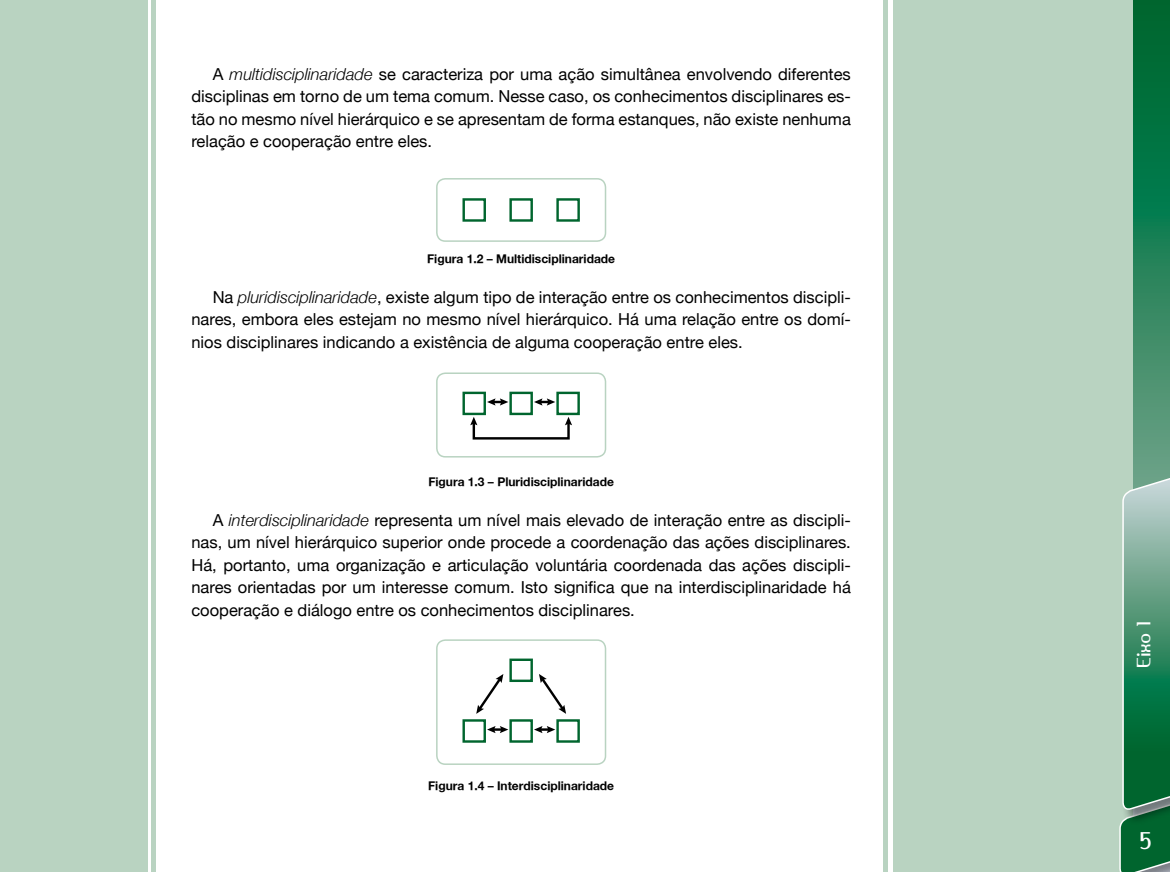
<style>
.page{position:relative;width:1170px;height:872px;background:#fff}
.page>*{position:absolute;margin:0;border:0;box-sizing:border-box;transform-origin:0 0}
.t1{font:22.5px "Amerika Sans";color:#fff}
.t2{font:18px "Amerika Sans";color:#fff}
.t3{font:16.5px/22.5px "Helvetica Neue";color:#000;text-align:justify}
.t4{font:700 12px "Helvetica Neue";color:#000}
.s1{font-style:italic}
</style>
<div class="page">
<div style="left:0;top:0;width:147px;height:872px;background:#b9d3c1"></div>
<div style="left:893px;top:0;width:276px;height:872px;background:#b9d3c1"></div>
<svg style="left:1133px;top:0;width:36px;height:472px;background:#228055"></svg>
<svg style="left:1119px;top:472px;width:50px;height:400px"></svg>
<div style="left:883px;top:0;width:5px;height:872px;background:#b9d3c1"></div>
<div style="left:151px;top:0;width:5px;height:872px;background:#b9d3c1"></div>
<div style="left:462px;top:198px;width:24px;height:24px;border:2px solid #00652e"></div>
<div style="left:509px;top:198px;width:24px;height:24px;border:2px solid #00652e"></div>
<div style="left:556px;top:198px;width:24px;height:24px;border:2px solid #00652e"></div>
<div style="left:436px;top:178px;width:170px;height:64px;border:2px solid #b9d3c1;border-radius:9px"></div>
<div style="left:472px;top:421px;width:97px;height:18px;border:2px solid #000"></div>
<svg style="left:565px;top:417px;width:7px;height:8px"></svg>
<svg style="left:470px;top:417px;width:7px;height:8px"></svg>
<div style="left:462px;top:392px;width:24px;height:23px;border:2px solid #00652e"></div>
<div style="left:509px;top:392px;width:24px;height:23px;border:2px solid #00652e"></div>
<div style="left:556px;top:392px;width:24px;height:23px;border:2px solid #00652e"></div>
<svg style="left:487px;top:398px;width:21px;height:7px"></svg>
<svg style="left:534px;top:398px;width:21px;height:7px"></svg>
<div style="left:436px;top:372px;width:170px;height:85px;border:2px solid #b9d3c1;border-radius:9px"></div>
<div style="left:462px;top:719px;width:24px;height:23px;border:2px solid #00652e"></div>
<div style="left:509px;top:719px;width:24px;height:23px;border:2px solid #00652e"></div>
<div style="left:509px;top:658px;width:24px;height:24px;border:2px solid #00652e"></div>
<div style="left:556px;top:719px;width:24px;height:23px;border:2px solid #00652e"></div>
<svg style="left:487px;top:726px;width:21px;height:7px"></svg>
<svg style="left:476px;top:674px;width:27px;height:40px"></svg>
<svg style="left:534px;top:726px;width:21px;height:7px"></svg>
<svg style="left:539px;top:674px;width:27px;height:40px"></svg>
<div style="left:436px;top:639px;width:170px;height:126px;border:2px solid #b9d3c1;border-radius:9px"></div>
<p class="t3" style="left:191px;top:62px;width:661px;text-indent:21px">A <span class="s1">multidisciplinaridade</span> se caracteriza por uma ação simultânea envolvendo diferentes disciplinas em torno de um tema comum. Nesse caso, os conhecimentos disciplinares es&shy;tão no mesmo nível hierárquico e se apresentam de forma estanques, não existe nenhuma relação e cooperação entre eles.</p>
<p class="t4" style="left:427px;top:251px;width:189px">Figura 1.2 – Multidisciplinaridade</p>
<p class="t3" style="left:191px;top:285px;width:661px;text-indent:21px">Na <span class="s1">pluridisciplinaridade</span>, existe algum tipo de interação entre os conhecimentos discipli&shy;nares, embora eles estejam no mesmo nível hierárquico. Há uma relação entre os domí&shy;nios disciplinares indicando a existência de alguma cooperação entre eles.</p>
<p class="t4" style="left:428px;top:474px;width:187px">Figura 1.3 – Pluridisciplinaridade</p>
<p class="t3" style="left:191px;top:508px;width:661px;text-indent:21px">A <span class="s1">interdisciplinaridade</span> representa um nível mais elevado de interação entre as discipli&shy;nas, um nível hierárquico superior onde procede a coordenação das ações disciplinares.<br>Há, portanto, uma organização e articulação voluntária coordenada das ações discipli&shy;nares orientadas por um interesse comum. Isto significa que na interdisciplinaridade há cooperação e diálogo entre os conhecimentos disciplinares.</p>
<p class="t4" style="left:428px;top:778px;width:187px">Figura 1.4 – Interdisciplinaridade</p>
<p class="t2" style="left:1132px;top:668px;width:47px;rotate:-90deg">Eixo 1</p>
<h1 class="t1" style="left:1139px;top:826px;width:13px">5</h1>
</div>
